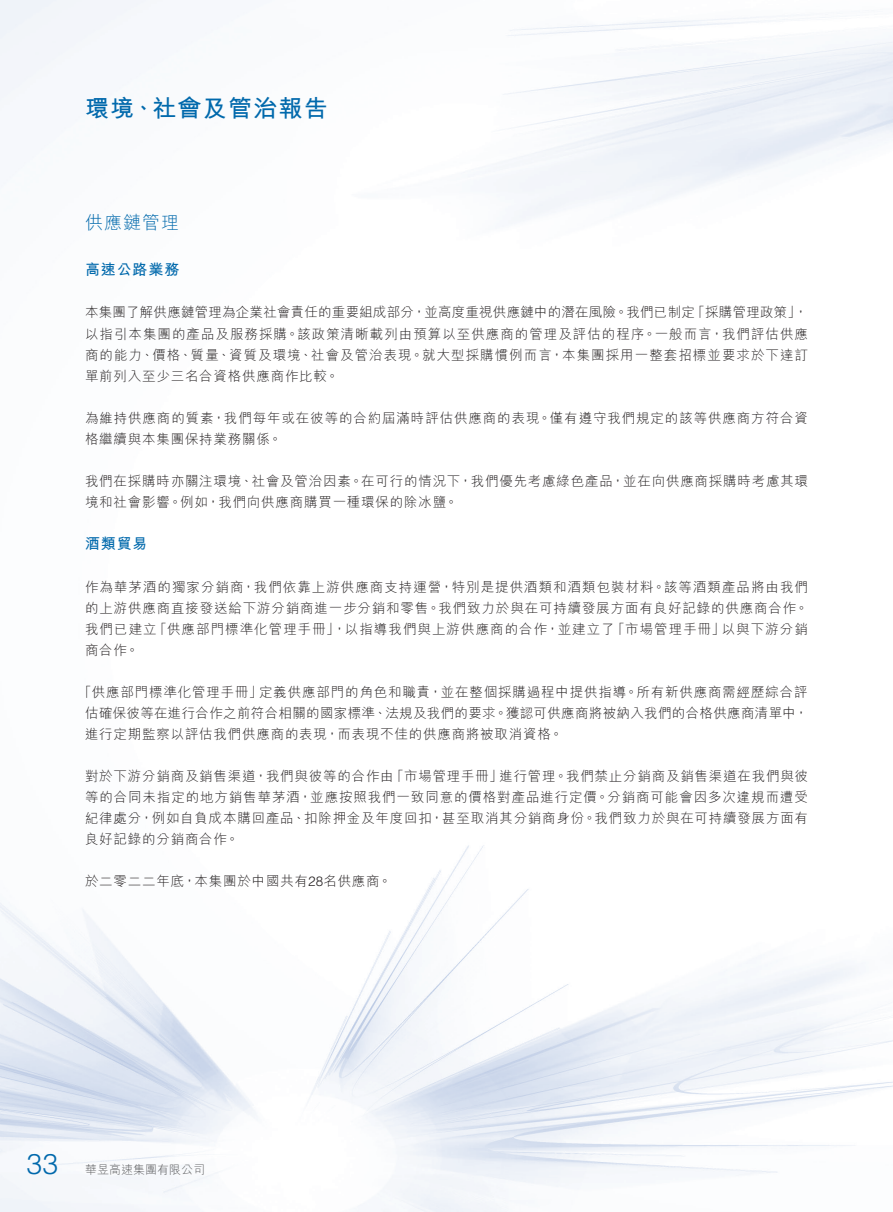
<style>
.page{position:relative;width:893px;height:1212px;background:#fff}
.page>*{position:absolute;margin:0;border:0;box-sizing:border-box;transform-origin:0 0}
.t1{font:300 28.5px "Helvetica LT Std";color:#0169ac}
.t2{font:700 24px "M Hei HK";letter-spacing:.05em;color:#0169ac}
.t3{font:300 18px "M Hei HK";letter-spacing:.06em;color:#0169ac}
.t4{font:700 15px "M Hei HK";letter-spacing:.06em;color:#0169ac}
.t5{font:300 13.5px/21px "M Hei HK";letter-spacing:.06em;color:#231f20;text-align:justify}
.t6{font:300 12px "M Hei HK";color:#57585a}
.s1{font-family:"Helvetica LT Std"}
</style>
<div class="page">
<img style="left:0;top:0;width:893px;height:1212px">
<h2 class="t2" style="left:85px;top:91px;width:244px">環境、社會及管治報告</h2>
<h3 class="t3" style="left:85px;top:213px;width:96px">供應鏈管理</h3>
<p class="t4" style="left:85px;top:259px;width:96px">高速公路業務</p>
<p class="t5" style="left:85px;top:302px;width:725px">本集團了解供應鏈管理為企業社會責任的重要組成部分，並高度重視供應鏈中的潛在風險。我們已制定「採購管理政策」，以指引本集團的產品及服務採購。該政策清晰載列由預算以至供應商的管理及評估的程序。一般而言，我們評估供應商的能力、價格、質量、資質及環境、社會及管治表現。就大型採購慣例而言，本集團採用一整套招標並要求於下達訂單前列入至少三名合資格供應商作比較。</p>
<p class="t5" style="left:85px;top:407px;width:724px">為維持供應商的質素，我們每年或在彼等的合約屆滿時評估供應商的表現。僅有遵守我們規定的該等供應商方符合資格繼續與本集團保持業務關係。</p>
<p class="t5" style="left:85px;top:470px;width:725px">我們在採購時亦關注環境、社會及管治因素。在可行的情況下，我們優先考慮綠色產品，並在向供應商採購時考慮其環境和社會影響。例如，我們向供應商購買一種環保的除冰鹽。</p>
<p class="t4" style="left:85px;top:533px;width:64px">酒類貿易</p>
<p class="t5" style="left:85px;top:576px;width:725px">作為華茅酒的獨家分銷商，我們依靠上游供應商支持運營，特別是提供酒類和酒類包裝材料。該等酒類產品將由我們的上游供應商直接發送給下游分銷商進一步分銷和零售。我們致力於與在可持續發展方面有良好記錄的供應商合作。我們已建立「供應部門標準化管理手冊」，以指導我們與上游供應商的合作，並建立了「市場管理手冊」以與下游分銷商合作。</p>
<p class="t5" style="left:85px;top:681px;width:724px;text-indent:-7px">「供應部門標準化管理手冊」定義供應部門的角色和職責，並在整個採購過程中提供指導。所有新供應商需經歷綜合評估確保彼等在進行合作之前符合相關的國家標準、法規及我們的要求。獲認可供應商將被納入我們的合格供應商清單中，進行定期監察以評估我們供應商的表現，而表現不佳的供應商將被取消資格。</p>
<p class="t5" style="left:85px;top:765px;width:725px">對於下游分銷商及銷售渠道，我們與彼等的合作由「市場管理手冊」進行管理。我們禁止分銷商及銷售渠道在我們與彼等的合同未指定的地方銷售華茅酒，並應按照我們一致同意的價格對產品進行定價。分銷商可能會因多次違規而遭受紀律處分，例如自負成本購回產品、扣除押金及年度回扣，甚至取消其分銷商身份。我們致力於與在可持續發展方面有良好記錄的分銷商合作。</p>
<p class="t5" style="left:85px;top:871px;width:308px">於二零二二年底，本集團於中國共有<span class="s1">28</span>名供應商。</p>
<h1 class="t1" style="left:27px;top:1146px;width:33px">33</h1>
<p class="t6" style="left:85px;top:1163px;width:121px">華昱高速集團有限公司</p>
</div>
